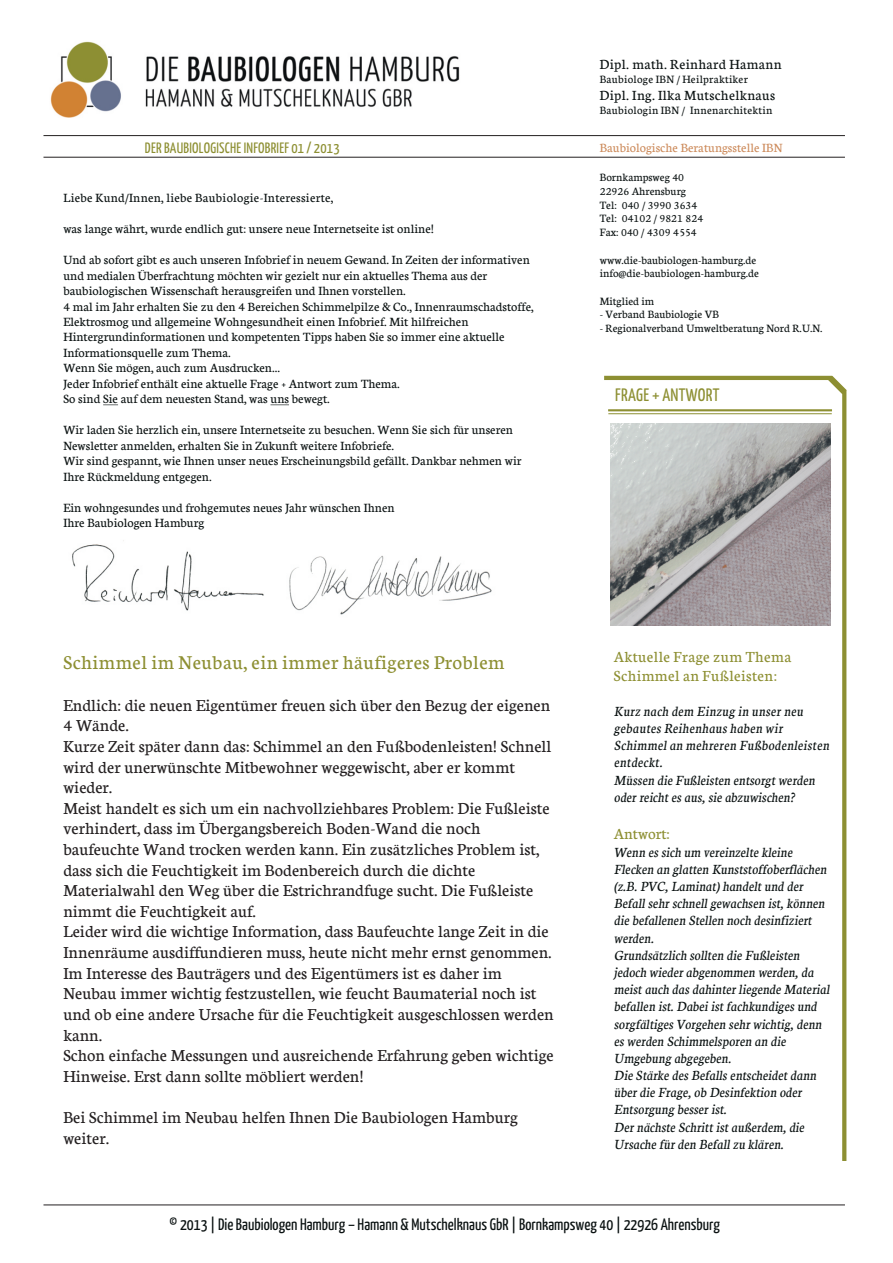
<style>
.page{position:relative;width:893px;height:1263px;background:#fff}
.page>*{position:absolute;margin:0;border:0;box-sizing:border-box;transform-origin:0 0}
.t1{font:21px "Neuton";letter-spacing:.02em;color:#8d8f32}
.t2{font:18px/20.5px "Neuton";color:#231f20}
.t3{font:18px "Yanone Kaffeesatz";letter-spacing:.015em;color:#8d8f32}
.t4{font:16.5px "Yanone Kaffeesatz";color:#0a1111}
.t5{font:16.5px/18.9px "Neuton";letter-spacing:.02em;color:#8d8f32}
.t6{font:16.5px "Neuton";color:#8d8f32}
.t7{font:italic 15px/17.2px "Neuton";color:#0a1111}
.t8{font:italic 15px/17.2px "Neuton";letter-spacing:.02em;color:#0a1111}
.t9{font:15px "Neuton";letter-spacing:.02em;color:#0a1111}
.t10{font:15px "Yanone Kaffeesatz";letter-spacing:.015em;color:#8d8f32}
.t11{font:13.5px/15.5px "Neuton";color:#0a1111}
.t12{font:13.5px "Neuton";letter-spacing:.02em;color:#0a1111}
.t13{font:13.5px "Neuton";color:#cd8c5d}
.t14{font:12px/13.8px "Neuton";color:#0a1111}
.t15{font:12px "Neuton";letter-spacing:.02em;color:#0a1111}
</style>
<div class="page">
<hr style="left:43px;top:135px;width:802px;height:1px;background:#231f20">
<hr style="left:43px;top:157px;width:802px;height:1px;background:#231f20">
<img style="left:50px;top:41px;width:410px;height:77px">
<hr style="left:604px;top:376px;width:228px;height:4px;background:#8d8f32">
<svg style="left:822px;top:375px;width:25px;height:26px"></svg>
<svg style="left:842px;top:390px;width:4px;height:771px;fill:#8d8f32"></svg>
<hr style="left:608px;top:409px;width:224px;height:2px;background:#8d8f32">
<hr style="left:608px;top:413px;width:224px;height:1px;background:#8d8f32">
<svg style="left:103px;top:405px;width:15px;height:1px"></svg>
<svg style="left:271px;top:405px;width:18px;height:1px"></svg>
<hr style="left:43px;top:1205px;width:802px;height:1px;background:#231f20">
<img style="left:72px;top:540px;width:192px;height:71px">
<img style="left:289px;top:555px;width:203px;height:60px">
<img style="left:610px;top:423px;width:220px;height:202px">
<p class="t10" style="left:145px;top:142px;width:196px">DER BAUBIOLOGISCHE INFOBRIEF 01 / 2013</p>
<p class="t12" style="left:63px;top:190px;width:271px">Liebe Kund/Innen, liebe Baubiologie-Interessierte,</p>
<p class="t11" style="left:63px;top:221px;width:372px">was lange währt, wurde endlich gut: unsere neue Internetseite ist online!</p>
<p class="t11" style="left:63px;top:251px;width:472px">Und ab sofort gibt es auch unseren Infobrief in neuem Gewand. In Zeiten der informativen und medialen Überfrachtung möchten wir gezielt nur ein aktuelles Thema aus der baubiologischen Wissenschaft herausgreifen und Ihnen vorstellen.<br>4 mal im Jahr erhalten Sie zu den 4 Bereichen Schimmelpilze &amp; Co., Innenraumschadstoffe, Elektrosmog und allgemeine Wohngesundheit einen Infobrief. Mit hilfreichen Hintergrundinformationen und kompetenten Tipps haben Sie so immer eine aktuelle Informationsquelle zum Thema.<br>Wenn Sie mögen, auch zum Ausdrucken...<br>Jeder Infobrief enthält eine aktuelle Frage + Antwort zum Thema.<br>So sind Sie auf dem neuesten Stand, was uns bewegt.</p>
<p class="t11" style="left:63px;top:422px;width:460px">Wir laden Sie herzlich ein, unsere Internetseite zu besuchen. Wenn Sie sich für unseren Newsletter anmelden, erhalten Sie in Zukunft weitere Infobriefe.<br>Wir sind gespannt, wie Ihnen unser neues Erscheinungsbild gefällt. Dankbar nehmen wir Ihre Rückmeldung entgegen.</p>
<p class="t11" style="left:63px;top:499px;width:333px">Ein wohngesundes und frohgemutes neues Jahr wünschen Ihnen<br>Ihre Baubiologen Hamburg</p>
<p class="t9" style="left:600px;top:54px;width:183px">Dipl. math. Reinhard Hamann</p>
<p class="t15" style="left:600px;top:72px;width:150px">Baubiologe IBN / Heilpraktiker</p>
<p class="t9" style="left:600px;top:85px;width:177px">Dipl. Ing. Ilka Mutschelknaus</p>
<p class="t15" style="left:600px;top:103px;width:174px">Baubiologin IBN / Innenarchitektin</p>
<p class="t13" style="left:600px;top:139px;width:184px">Baubiologische Beratungsstelle IBN</p>
<p class="t14" style="left:600px;top:170px;width:105px">Bornkampsweg 40<br>22926 Ahrensburg<br>Tel: 040 / 3990 3634<br>Tel: 04102 / 9821 824<br>Fax: 040 / 4309 4554</p>
<p class="t14" style="left:600px;top:252px;width:161px">www.die-baubiologen-hamburg.de info@die-baubiologen-hamburg.de</p>
<p class="t14" style="left:600px;top:293px;width:56px">Mitglied im</p>
<p class="t14" style="left:600px;top:307px;width:121px">- Verband Baubiologie VB</p>
<p class="t14" style="left:600px;top:321px;width:224px">- Regionalverband Umweltberatung Nord R.U.N.</p>
<p class="t3" style="left:615px;top:388px;width:106px">FRAGE + ANTWORT</p>
<p class="t1" style="left:63px;top:649px;width:443px">Schimmel im Neubau, ein immer häufigeres Problem</p>
<p class="t2" style="left:63px;top:694px;width:492px">Endlich: die neuen Eigentümer freuen sich über den Bezug der eigenen 4 Wände.<br>Kurze Zeit später dann das: Schimmel an den Fußbodenleisten! Schnell wird der unerwünschte Mitbewohner weggewischt, aber er kommt wieder.<br>Meist handelt es sich um ein nachvollziehbares Problem: Die Fußleiste verhindert, dass im Übergangsbereich Boden-Wand die noch baufeuchte Wand trocken werden kann. Ein zusätzliches Problem ist, dass sich die Feuchtigkeit im Bodenbereich durch die dichte Materialwahl den Weg über die Estrichrandfuge sucht. Die Fußleiste nimmt die Feuchtigkeit auf.<br>Leider wird die wichtige Information, dass Baufeuchte lange Zeit in die Innenräume ausdiffundieren muss, heute nicht mehr ernst genommen.<br>Im Interesse des Bauträgers und des Eigentümers ist es daher im Neubau immer wichtig festzustellen, wie feucht Baumaterial noch ist und ob eine andere Ursache für die Feuchtigkeit ausgeschlossen werden kann.<br>Schon einfache Messungen und ausreichende Erfahrung geben wichtige Hinweise. Erst dann sollte möbliert werden!</p>
<p class="t2" style="left:63px;top:1106px;width:456px">Bei Schimmel im Neubau helfen Ihnen Die Baubiologen Hamburg weiter.</p>
<p class="t5" style="left:614px;top:647px;width:179px">Aktuelle Frage zum Thema<br>Schimmel an Fußleisten:</p>
<p class="t8" style="left:614px;top:702px;width:217px">Kurz nach dem Einzug in unser neu gebautes Reihenhaus haben wir<br>Schimmel an mehreren Fußbodenleisten entdeckt.<br>Müssen die Fußleisten entsorgt werden oder reicht es aus, sie abzuwischen?</p>
<p class="t6" style="left:614px;top:824px;width:58px">Antwort:</p>
<p class="t7" style="left:614px;top:842px;width:217px">Wenn es sich um vereinzelte kleine Flecken an glatten Kunststoffoberflächen (z.B. PVC, Laminat) handelt und der Befall sehr schnell gewachsen ist, können die befallenen Stellen noch desinfiziert werden.<br>Grundsätzlich sollten die Fußleisten jedoch wieder abgenommen werden, da meist auch das dahinter liegende Material befallen ist. Dabei ist fachkundiges und sorgfältiges Vorgehen sehr wichtig, denn es werden Schimmelsporen an die Umgebung abgegeben.<br>Die Stärke des Befalls entscheidet dann über die Frage, ob Desinfektion oder Entsorgung besser ist.<br>Der nächste Schritt ist außerdem, die Ursache für den Befall zu klären.</p>
<p class="t4" style="left:170px;top:1217px;width:552px">© 2013 | Die Baubiologen Hamburg – Hamann &amp; Mutschelknaus GbR | Bornkampsweg 40 | 22926 Ahrensburg</p>
</div>
